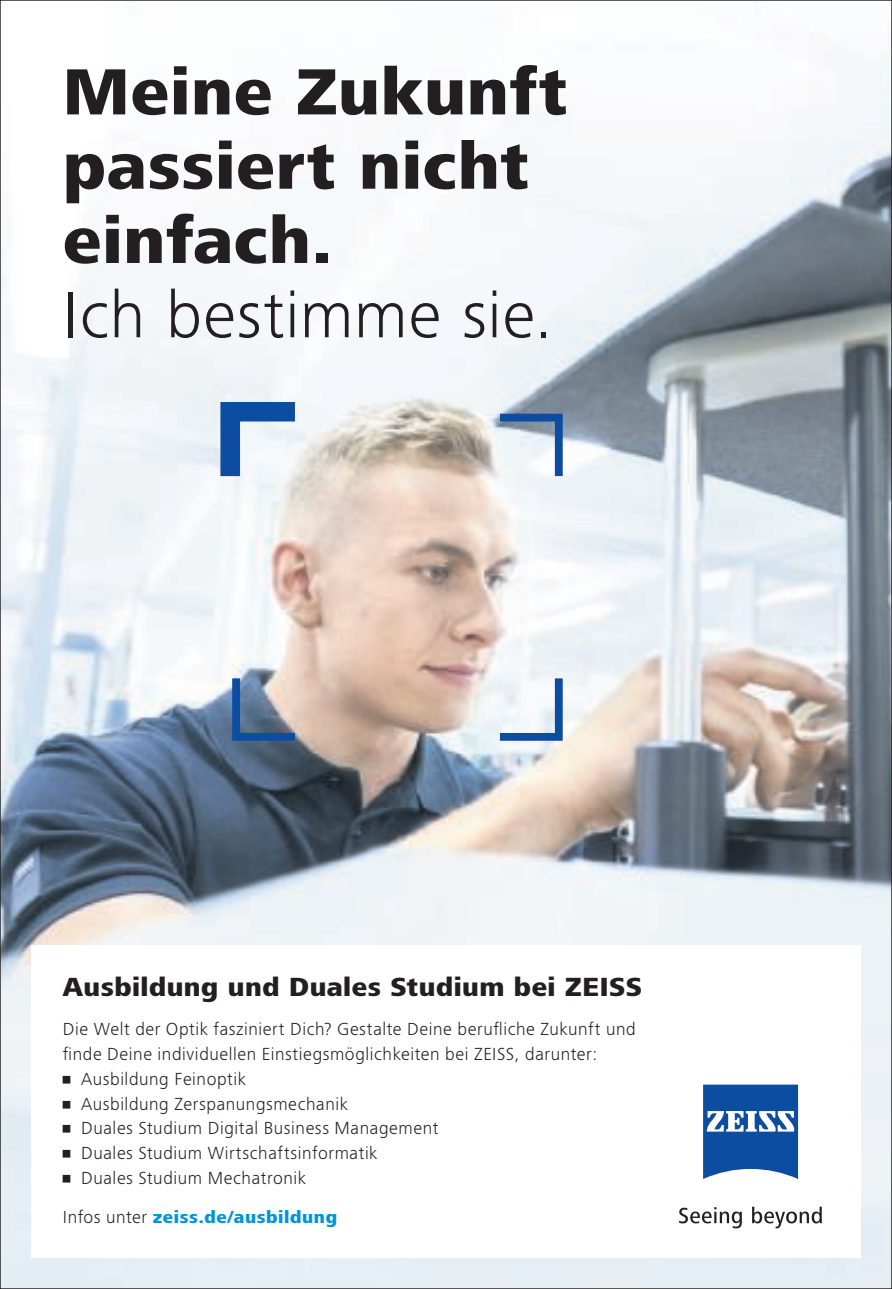
<style>
.page{position:relative;width:892px;height:1289px;background:#fff}
.page>*{position:absolute;margin:0;border:0;box-sizing:border-box;transform-origin:0 0}
.t1{font:800 67.5px/74.2px "ZEISS Frutiger Next W1 G";letter-spacing:.015em;color:#231f20}
.t2{font:300 67.5px "ZEISS Frutiger Next W1 G";letter-spacing:.01em;color:#231f20}
.t3{font:800 27px "ZEISS Frutiger Next W1 G";letter-spacing:.02em;color:#231f20}
.t4{font:300 18px/24.8px "ZEISS Frutiger Next W1 G";letter-spacing:.03em;color:#231f20}
.s1{font-weight:800;color:#0095d9}
</style>
<div class="page">
<img style="left:2px;top:86px;width:888px;height:1200px">
<div style="left:31px;top:945px;width:829px;height:312px;background:#fff"></div>
<svg style="left:703px;top:1084px;width:95px;height:94px"></svg>
<svg style="left:679px;top:1207px;width:63px;height:21px"></svg>
<svg style="left:752px;top:1206px;width:70px;height:22px"></svg>
<svg style="left:220px;top:402px;width:75px;height:74px"></svg>
<svg style="left:232px;top:678px;width:63px;height:62px;background:#7488a4"></svg>
<svg style="left:500px;top:414px;width:62px;height:62px"></svg>
<svg style="left:500px;top:678px;width:62px;height:62px"></svg>
<h1 class="t1" style="left:63px;top:52px;width:506px">Meine Zukunft passiert nicht einfach.</h1>
<h1 class="t2" style="left:63px;top:268px;width:490px">Ich bestimme sie.</h1>
<h2 class="t3" style="left:63px;top:967px;width:581px">Ausbildung und Duales Studium bei ZEISS</h2>
<p class="t4" style="left:63px;top:1015px;width:574px">Die Welt der Optik fasziniert Dich? Gestalte Deine berufliche Zukunft und finde Deine individuellen Einstiegsmöglichkeiten bei ZEISS, darunter:</p>
<p class="t4" style="left:63px;top:1065px;width:185px">• Ausbildung Feinoptik</p>
<p class="t4" style="left:63px;top:1090px;width:286px">• Ausbildung Zerspanungsmechanik</p>
<p class="t4" style="left:63px;top:1114px;width:377px">• Duales Studium Digital Business Management</p>
<p class="t4" style="left:63px;top:1139px;width:316px">• Duales Studium Wirtschaftsinformatik</p>
<p class="t4" style="left:63px;top:1157px;width:276px;line-height:39.4px">• Duales Studium Mechatronik<br>Infos unter <span class="s1">zeiss.de/ausbildung</span></p>
</div>
